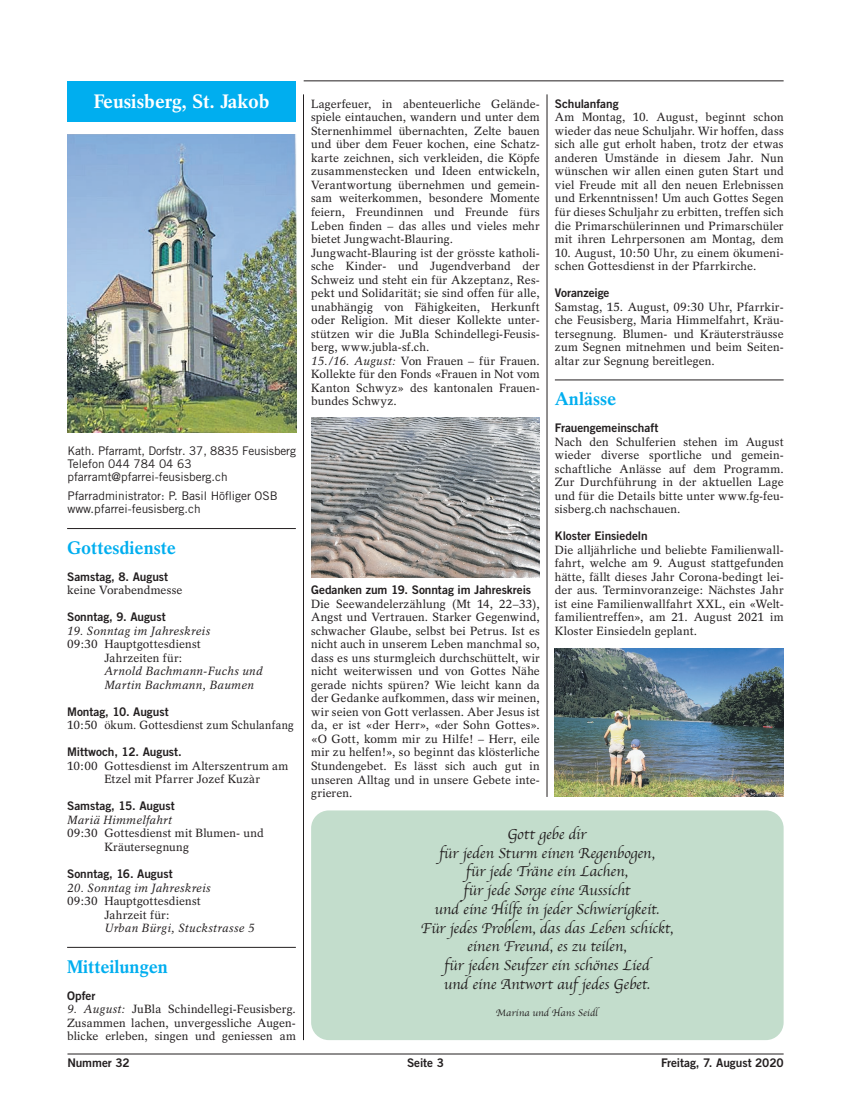
<style>
.page{position:relative;width:851px;height:1117px;background:#fff}
.page>*{position:absolute;margin:0;border:0;box-sizing:border-box;transform-origin:0 0}
.t1{font:700 19.38px "Rotation";color:#fff}
.t2{font:700 18.12px "Rotation";color:#00aeef}
.t3{font:15px/18.8px "Apple Chancery";letter-spacing:-.005em;color:#231f20;text-align:center}
.t4{font:11.88px/13.5px "Rotation";letter-spacing:.005em;color:#231f20;text-align:justify}
.t5{font:11.88px "Trade Gothic Bold Two";letter-spacing:-.005em;color:#231f20}
.t6{font:11.88px/12.8px "Trade Gothic";color:#231f20}
.t7{font:italic 11.88px/13.5px "Rotation";letter-spacing:.02em;color:#231f20}
.t8{font:10px "Apple Chancery";letter-spacing:.01em;color:#231f20}
.s1{font-style:italic}
</style>
<div class="page">
<hr style="left:67px;top:1053px;width:716px;height:1px;background:#231f20">
<hr style="left:303px;top:94px;width:1px;height:945px;background:#231f20">
<hr style="left:546px;top:94px;width:1px;height:702px;background:#231f20">
<div style="left:67px;top:81px;width:229px;height:40px;background:#00aeef"></div>
<hr style="left:303px;top:80px;width:480px;height:1px;background:#231f20">
<hr style="left:67px;top:528px;width:229px;height:1px;background:#231f20">
<hr style="left:67px;top:946px;width:229px;height:1px;background:#231f20">
<hr style="left:554px;top:379px;width:229px;height:1px;background:#231f20">
<img style="left:67px;top:135px;width:229px;height:297px">
<div style="left:311px;top:810px;width:472px;height:229px;background:#c3ddcc;border-radius:18px"></div>
<img style="left:554px;top:648px;width:229px;height:148px">
<img style="left:311px;top:417px;width:228px;height:160px">
<h1 class="t1" style="left:94px;top:90px;width:177px">Feusisberg, St. Jakob</h1>
<p class="t6" style="left:67px;top:444px;width:230px">Kath. Pfarramt, Dorfstr. 37, 8835 Feusisberg<br>Telefon 044 784 04 63 pfarramt@pfarrei-feusisberg.ch</p>
<p class="t6" style="left:67px;top:489px;width:212px">Pfarradministrator: P. Basil Höfliger OSB www.pfarrei-feusisberg.ch</p>
<h2 class="t2" style="left:67px;top:536px;width:110px">Gottesdienste</h2>
<p class="t5" style="left:67px;top:569px;width:102px">Samstag, 8. August</p>
<p class="t4" style="left:67px;top:583px;width:117px">keine Vorabendmesse</p>
<p class="t5" style="left:67px;top:609px;width:100px">Sonntag, 9. August</p>
<p class="t7" style="left:67px;top:624px;width:145px">19. Sonntag im Jahreskreis</p>
<p class="t4" style="left:104px;top:637px;width:98px;text-indent:-37px">09:30 Hauptgottesdienst<br>Jahrzeiten für:</p>
<p class="t7" style="left:104px;top:664px;width:160px">Arnold Bachmann-Fuchs und<br>Martin Bachmann, Baumen</p>
<p class="t5" style="left:67px;top:704px;width:103px">Montag, 10. August</p>
<p class="t4" style="left:67px;top:718px;width:228px">10:50 ökum. Gottesdienst zum Schulanfang</p>
<p class="t5" style="left:67px;top:744px;width:116px">Mittwoch, 12. August.</p>
<p class="t4" style="left:104px;top:759px;width:185px;text-indent:-37px">10:00 Gottesdienst im Alterszentrum am<br>Etzel mit Pfarrer Jozef Kuzàr</p>
<p class="t5" style="left:67px;top:798px;width:109px">Samstag, 15. August</p>
<p class="t7" style="left:67px;top:813px;width:106px">Mariä Himmelfahrt</p>
<p class="t4" style="left:104px;top:826px;width:161px;text-indent:-37px">09:30 Gottesdienst mit Blumen- und<br>Kräutersegnung</p>
<p class="t5" style="left:67px;top:866px;width:107px">Sonntag, 16. August</p>
<p class="t7" style="left:67px;top:880px;width:145px">20. Sonntag im Jahreskreis</p>
<p class="t4" style="left:67px;top:894px;width:135px;text-align:center">09:30 Hauptgottesdienst<br>Jahrzeit für:</p>
<p class="t7" style="left:104px;top:921px;width:152px">Urban Bürgi, Stuckstrasse 5</p>
<h2 class="t2" style="left:67px;top:955px;width:102px">Mitteilungen</h2>
<p class="t5" style="left:67px;top:987px;width:30px">Opfer</p>
<p class="t4" style="left:67px;top:1002px;width:230px"><span class="s1">9. August:</span> JuBla Schindellegi-Feusisberg.<br>Zusammen lachen, unvergessliche Augen&shy;blicke erleben, singen und geniessen am</p>
<p class="t4" style="left:311px;top:97px;width:230px;text-align:left">Lagerfeuer, in abenteuerliche Gelände&shy;spiele eintauchen, wandern und unter dem Sternenhimmel übernachten, Zelte bauen und über dem Feuer kochen, eine Schatz&shy;karte zeichnen, sich verkleiden, die Köpfe zusammenstecken und Ideen entwickeln, Verantwortung übernehmen und gemein&shy;sam weiterkommen, besondere Momente feiern, Freundinnen und Freunde fürs Leben finden – das alles und vieles mehr bietet Jungwacht-Blauring.<br>Jungwacht-Blauring ist der grösste katholi&shy;sche Kinder- und Jugendverband der Schweiz und steht ein für Akzeptanz, Res&shy;pekt und Solidarität; sie sind offen für alle, unabhängig von Fähigkeiten, Herkunft oder Religion. Mit dieser Kollekte unter&shy;stützen wir die JuBla Schindellegi-Feusis&shy;berg, www.jubla-sf.ch.<br><span class="s1">15./16. August:</span> Von Frauen – für Frauen.<br>Kollekte für den Fonds «Frauen in Not vom Kanton Schwyz» des kantonalen Frauen&shy;bundes Schwyz.</p>
<p class="t5" style="left:311px;top:582px;width:221px">Gedanken zum 19. Sonntag im Jahreskreis</p>
<p class="t4" style="left:311px;top:597px;width:230px">Die Seewandelerzählung (Mt 14, 22–33), Angst und Vertrauen. Starker Gegenwind, schwacher Glaube, selbst bei Petrus. Ist es nicht auch in unserem Leben manchmal so, dass es uns sturmgleich durchschüttelt, wir nicht weiterwissen und von Gottes Nähe gerade nichts spüren? Wie leicht kann da der Gedanke aufkommen, dass wir meinen, wir seien von Gott verlassen. Aber Jesus ist da, er ist «der Herr», «der Sohn Gottes». «O Gott, komm mir zu Hilfe! – Herr, eile mir zu helfen!», so beginnt das klösterliche Stundengebet. Es lässt sich auch gut in unseren Alltag und in unsere Gebete inte&shy;grieren.</p>
<p class="t5" style="left:554px;top:96px;width:65px">Schulanfang</p>
<p class="t4" style="left:554px;top:111px;width:230px">Am Montag, 10. August, beginnt schon wieder das neue Schuljahr. Wir hoffen, dass sich alle gut erholt haben, trotz der etwas anderen Umstände in diesem Jahr. Nun wünschen wir allen einen guten Start und viel Freude mit all den neuen Erlebnissen und Erkenntnissen! Um auch Gottes Segen für dieses Schuljahr zu erbitten, treffen sich die Primarschülerinnen und Primarschüler mit ihren Lehrpersonen am Montag, dem</p>
<p class="t4" style="left:554px;top:246px;width:230px">10. August, 10:50 Uhr, zu einem ökumeni&shy;schen Gottesdienst in der Pfarrkirche.</p>
<p class="t5" style="left:554px;top:285px;width:56px">Voranzeige</p>
<p class="t4" style="left:554px;top:300px;width:230px">Samstag, 15. August, 09:30 Uhr, Pfarrkir&shy;che Feusisberg, Maria Himmelfahrt, Kräu&shy;tersegnung. Blumen- und Kräutersträusse zum Segnen mitnehmen und beim Seiten&shy;altar zur Segnung bereitlegen.</p>
<h2 class="t2" style="left:554px;top:388px;width:63px">Anlässe</h2>
<p class="t5" style="left:554px;top:420px;width:105px">Frauengemeinschaft</p>
<p class="t4" style="left:554px;top:435px;width:230px">Nach den Schulferien stehen im August wieder diverse sportliche und gemein&shy;schaftliche Anlässe auf dem Programm.<br>Zur Durchführung in der aktuellen Lage und für die Details bitte unter www.fg-feu&shy;sisberg.ch nachschauen.</p>
<p class="t5" style="left:554px;top:528px;width:94px">Kloster Einsiedeln</p>
<p class="t4" style="left:554px;top:543px;width:230px">Die alljährliche und beliebte Familienwall&shy;fahrt, welche am 9. August stattgefunden hätte, fällt dieses Jahr Corona-bedingt lei&shy;der aus. Terminvoranzeige: Nächstes Jahr ist eine Familienwallfahrt XXL, ein «Welt&shy;familientreffen», am 21. August 2021 im Kloster Einsiedeln geplant.</p>
<p class="t3" style="left:420px;top:824px;width:254px">Gott gebe dir<br>für jeden Sturm einen Regenbogen,<br>für jede Träne ein Lachen,<br>für jede Sorge eine Aussicht<br>und eine Hilfe in jeder Schwierigkeit.<br>Für jedes Problem, das das Leben schickt, einen Freund, es zu teilen,<br>für jeden Seufzer ein schönes Lied<br>und eine Antwort auf jedes Gebet.</p>
<p class="t8" style="left:496px;top:1004px;width:103px">Marina und Hans Seidl</p>
<p class="t5" style="left:67px;top:1055px;width:64px">Nummer 32</p>
<p class="t5" style="left:407px;top:1055px;width:38px">Seite 3</p>
<p class="t5" style="left:661px;top:1055px;width:124px">Freitag, 7. August 2020</p>
</div>
